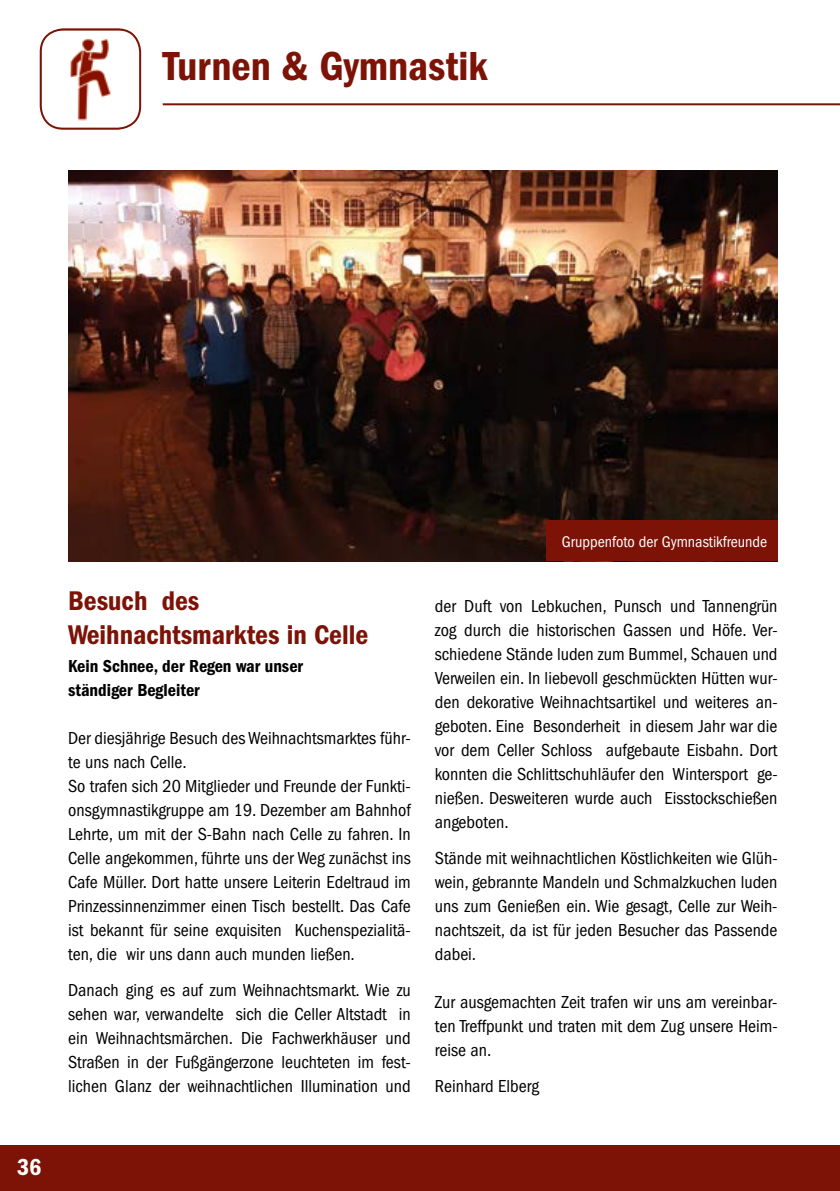
<style>
.page{position:relative;width:840px;height:1191px;background:#fff}
.page>*{position:absolute;margin:0;border:0;box-sizing:border-box;transform-origin:0 0}
.t1{font:600 condensed 42px "Franklin Gothic";color:#7d1206}
.t2{font:600 condensed 28px/33.6px "Franklin Gothic";color:#7d1206}
.t3{font:600 condensed 24px "Franklin Gothic";color:#fff}
.t4{font:condensed 18px/24px "Franklin Gothic";color:#000;text-align:justify}
.t5{font:600 condensed 18px/24px "Franklin Gothic";color:#000}
.t6{font:condensed 16px "Franklin Gothic";color:#fff}
</style>
<div class="page">
<div style="left:0;top:1145px;width:839px;height:46px;background:#7d1206"></div>
<img style="left:68px;top:170px;width:709px;height:391px">
<hr style="left:163px;top:103px;width:676px;height:2px;background:#7d1206">
<img style="left:41px;top:29px;width:99px;height:100px">
<div style="left:40px;top:28px;width:101px;height:102px;border:2px solid #7d1206;border-radius:23px"></div>
<div style="left:545px;top:521px;width:232px;height:40px;background:#7d1206"></div>
<h1 class="t1" style="left:163px;top:42px;width:326px">Turnen &amp; Gymnastik</h1>
<h3 class="t3" style="left:17px;top:1153px;width:26px">5236</h3>
<h2 class="t2" style="left:68px;top:584px;width:302px">Besuch des<br>Weihnachtsmarktes in Celle</h2>
<p class="t5" style="left:68px;top:654px;width:236px">Kein Schnee, der Regen war unser ständiger Begleiter</p>
<p class="t4" style="left:68px;top:726px;width:344px;text-align:left">Der diesjährige Besuch des Weihnachtsmarktes führ&shy;te uns nach Celle.<br>So trafen sich 20 Mitglieder und Freunde der Funkti&shy;onsgymnastikgruppe am 19. Dezember am Bahnhof Lehrte, um mit der S-Bahn nach Celle zu fahren. In Celle angekommen, führte uns der Weg zunächst ins Cafe Müller. Dort hatte unsere Leiterin Edeltraud im Prinzessinnenzimmer einen Tisch bestellt. Das Cafe ist bekannt für seine exquisiten Kuchenspezialitä&shy;ten, die wir uns dann auch munden ließen.</p>
<p class="t4" style="left:68px;top:978px;width:344px">Danach ging es auf zum Weihnachtsmarkt. Wie zu sehen war, verwandelte sich die Celler Altstadt in ein Weihnachtsmärchen. Die Fachwerkhäuser und Straßen in der Fußgängerzone leuchteten im fest&shy;lichen Glanz der weihnachtlichen Illumination und</p>
<p class="t6" style="left:561px;top:532px;width:207px">Gruppenfoto der Gymnastikfreunde</p>
<p class="t4" style="left:434px;top:594px;width:344px">der Duft von Lebkuchen, Punsch und Tannengrün zog durch die historischen Gassen und Höfe. Ver&shy;schiedene Stände luden zum Bummel, Schauen und Verweilen ein. In liebevoll geschmückten Hütten wur&shy;den dekorative Weihnachtsartikel und weiteres an&shy;geboten. Eine Besonderheit in diesem Jahr war die vor dem Celler Schloss aufgebaute Eisbahn. Dort konnten die Schlittschuhläufer den Wintersport ge&shy;nießen. Desweiteren wurde auch Eisstockschießen angeboten.</p>
<p class="t4" style="left:434px;top:846px;width:344px">Stände mit weihnachtlichen Köstlichkeiten wie Glüh&shy;wein, gebrannte Mandeln und Schmalzkuchen luden uns zum Genießen ein. Wie gesagt, Celle zur Weih&shy;nachtszeit, da ist für jeden Besucher das Passende dabei.</p>
<p class="t4" style="left:434px;top:990px;width:344px">Zur ausgemachten Zeit trafen wir uns am vereinbar&shy;ten Treffpunkt und traten mit dem Zug unsere Heim&shy;reise an.</p>
<p class="t4" style="left:434px;top:1074px;width:106px">Reinhard Elberg</p>
</div>
